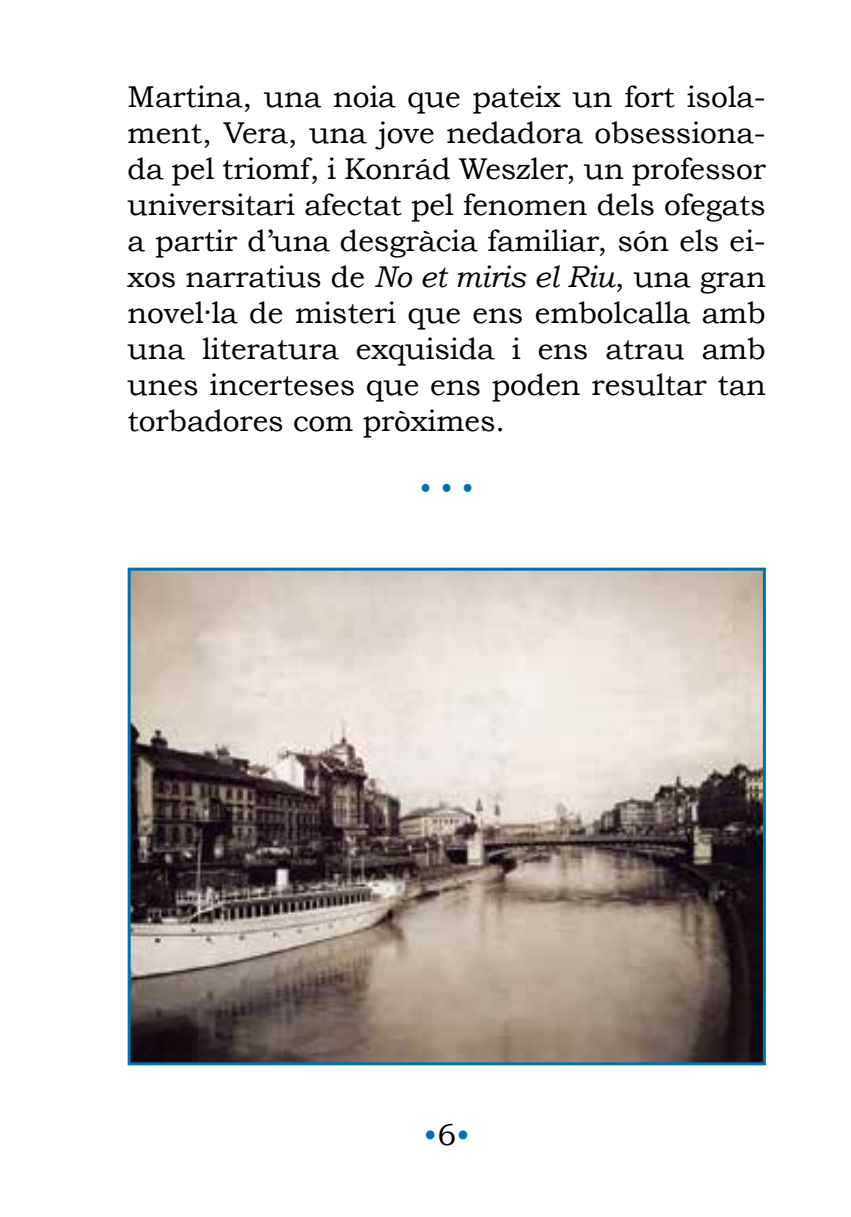
<style>
.page{position:relative;width:851px;height:1217px;background:#fff}
.page>*{position:absolute;margin:0;border:0;box-sizing:border-box;transform-origin:0 0}
.t1{font:30px/36px "Bookman Old Style";letter-spacing:-.005em;color:#000;text-align:justify}
.t2{font:30px "Bookman Old Style";color:#0071ae}
.t3{font:27px "Bookman Old Style";color:#0071ae}
.s1{font-style:italic}
.s2{color:#000}
</style>
<div class="page">
<img style="left:132px;top:571px;width:629px;height:490px">
<div style="left:128px;top:567px;width:637px;height:498px;border:3px solid #0071ae"></div>
<p class="t1" style="left:128px;top:78px;width:639px">Martina, una noia que pateix un fort isola&shy;ment, Vera, una jove nedadora obsessiona&shy;da pel triomf, i Konrád Weszler, un professor universitari afectat pel fenomen dels ofegats a partir d’una desgràcia familiar, són els ei&shy;xos narratius de <span class="s1">No et miris el Riu</span>, una gran novel·la de misteri que ens embolcalla amb una literatura exquisida i ens atrau amb unes incerteses que ens poden resultar tan torbadores com pròximes.</p>
<p class="t3" style="left:419px;top:472px;width:56px">• • •</p>
<p class="t2" style="left:423px;top:1117px;width:48px">•<span class="s2">6</span>•</p>
</div>
